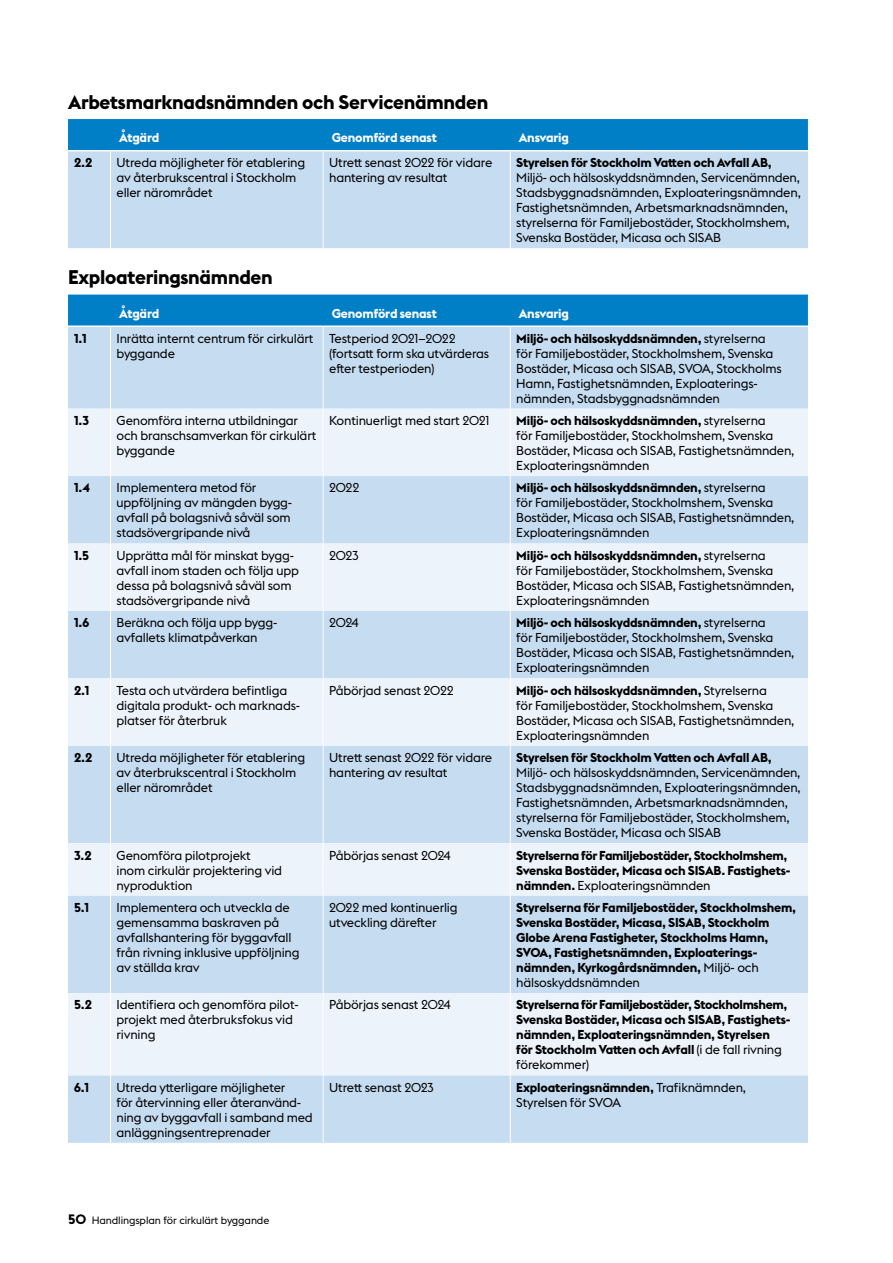
<style>
.page{position:relative;width:893px;height:1263px;background:#fff}
.page>*{position:absolute;margin:0;border:0;box-sizing:border-box;transform-origin:0 0}
.H3_utan_avstånd{font:700 19.5px "Wtbfgl Stockholm Type";letter-spacing:-.015em;color:#000}
.Tabelltext{font:12.75px/15px "Hjmrly Stockholm Type";letter-spacing:-.015em;color:#000}
.Tabelltext-2{font:700 12.75px/15px "Wtbfgl Stockholm Type";letter-spacing:-.015em;color:#000}
.Tabellrubrik{font:700 12.75px "Wtbfgl Stockholm Type";letter-spacing:-.015em;color:#fff}
.t1{font:10.5px "Xnqbpw Stockholm Type";letter-spacing:-.01em;color:#000}
.s1{font-family:"Wtbfgl Stockholm Type";font-weight:700}
.s2{font-family:"Hjmrly Stockholm Type";font-weight:400}
.s3{font-family:"Wtbfgl Stockholm Type";font-weight:700;font-size:13.5px}
</style>
<div class="page">
<div style="left:68px;top:119px;width:740px;height:31px;background:#007ec6"></div>
<div style="left:68px;top:151px;width:740px;height:97px;background:#c6dcf1"></div>
<hr style="left:110px;top:151px;width:1px;height:97px;background:#fff">
<hr style="left:323px;top:151px;width:1px;height:97px;background:#fff">
<hr style="left:510px;top:151px;width:1px;height:97px;background:#fff">
<div style="left:68px;top:295px;width:740px;height:30px;background:#007ec6"></div>
<div style="left:68px;top:327px;width:740px;height:816px;background:#c6dcf1"></div>
<svg style="left:68px;top:409px;width:740px;height:666px;background:#d9e7f6"></svg>
<hr style="left:110px;top:327px;width:1px;height:82px;background:#fff">
<hr style="left:323px;top:327px;width:1px;height:82px;background:#fff">
<hr style="left:510px;top:327px;width:1px;height:82px;background:#fff">
<hr style="left:110px;top:409px;width:1px;height:67px;background:#fff">
<hr style="left:323px;top:409px;width:1px;height:67px;background:#fff">
<hr style="left:510px;top:409px;width:1px;height:67px;background:#fff">
<hr style="left:110px;top:476px;width:1px;height:67px;background:#fff">
<hr style="left:323px;top:476px;width:1px;height:67px;background:#fff">
<hr style="left:510px;top:476px;width:1px;height:67px;background:#fff">
<hr style="left:110px;top:543px;width:1px;height:68px;background:#fff">
<hr style="left:323px;top:543px;width:1px;height:68px;background:#fff">
<hr style="left:510px;top:543px;width:1px;height:68px;background:#fff">
<hr style="left:110px;top:611px;width:1px;height:67px;background:#fff">
<hr style="left:323px;top:611px;width:1px;height:67px;background:#fff">
<hr style="left:510px;top:611px;width:1px;height:67px;background:#fff">
<hr style="left:110px;top:678px;width:1px;height:68px;background:#fff">
<hr style="left:323px;top:678px;width:1px;height:68px;background:#fff">
<hr style="left:510px;top:678px;width:1px;height:68px;background:#fff">
<hr style="left:110px;top:746px;width:1px;height:97px;background:#fff">
<hr style="left:323px;top:746px;width:1px;height:97px;background:#fff">
<hr style="left:510px;top:746px;width:1px;height:97px;background:#fff">
<hr style="left:110px;top:843px;width:1px;height:52px;background:#fff">
<hr style="left:323px;top:843px;width:1px;height:52px;background:#fff">
<hr style="left:510px;top:843px;width:1px;height:52px;background:#fff">
<hr style="left:110px;top:895px;width:1px;height:98px;background:#fff">
<hr style="left:323px;top:895px;width:1px;height:98px;background:#fff">
<hr style="left:510px;top:895px;width:1px;height:98px;background:#fff">
<hr style="left:110px;top:993px;width:1px;height:82px;background:#fff">
<hr style="left:323px;top:993px;width:1px;height:82px;background:#fff">
<hr style="left:510px;top:993px;width:1px;height:82px;background:#fff">
<hr style="left:110px;top:1075px;width:1px;height:68px;background:#fff">
<hr style="left:323px;top:1075px;width:1px;height:68px;background:#fff">
<hr style="left:510px;top:1075px;width:1px;height:68px;background:#fff">
<h3 class="H3_utan_avstånd" style="left:68px;top:88px;width:422px">Arbetsmarknadsnämnden och Servicenämnden</h3>
<p class="Tabellrubrik" style="left:119px;top:129px;width:42px">Åtgärd</p>
<p class="Tabellrubrik" style="left:332px;top:129px;width:107px">Genomförd senast</p>
<p class="Tabellrubrik" style="left:519px;top:129px;width:52px">Ansvarig</p>
<p class="Tabelltext-2" style="left:74px;top:155px;width:20px">2.2</p>
<p class="Tabelltext" style="left:117px;top:154px;width:190px">Utreda möjligheter för etablering av återbrukscentral i Stockholm eller närområdet</p>
<p class="Tabelltext" style="left:329px;top:154px;width:165px">Utrett senast 2022 för vidare hantering av resultat</p>
<p class="Tabelltext" style="left:516px;top:154px;width:286px"><span class="s1">Styrelsen för Stockholm Vatten och Avfall AB, </span>Miljö- och hälsoskyddsnämnden, Servicenämnden, Stadsbyggnadsnämnden, Exploateringsnämnden, Fastighetsnämnden, Arbetsmarknadsnämnden, styrelserna för Familjebostäder, Stockholmshem, Svenska Bostäder, Micasa och SISAB</p>
<h3 class="H3_utan_avstånd" style="left:68px;top:263px;width:206px">Exploateringsnämnden</h3>
<p class="Tabellrubrik" style="left:119px;top:304px;width:42px">Åtgärd</p>
<p class="Tabellrubrik" style="left:332px;top:304px;width:107px">Genomförd senast</p>
<p class="Tabellrubrik" style="left:519px;top:304px;width:52px">Ansvarig</p>
<p class="Tabelltext-2" style="left:74px;top:330px;width:14px">1.1</p>
<p class="Tabelltext" style="left:117px;top:330px;width:199px">Inrätta internt centrum för cirkulärt byggande</p>
<p class="Tabelltext" style="left:329px;top:330px;width:162px">Testperiod 2021–2022 (fortsatt form ska utvärderas efter testperioden)</p>
<p class="Tabelltext" style="left:516px;top:330px;width:267px"><span class="s1">Miljö- och hälsoskyddsnämnden,</span> styrelserna för Familjebostäder, Stockholmshem, Svenska Bostäder, Micasa och SISAB, SVOA, Stockholms Hamn, Fastighetsnämnden, Exploaterings&shy;nämnden, Stadsbyggnadsnämnden</p>
<p class="Tabelltext-2" style="left:74px;top:412px;width:17px">1.3</p>
<p class="Tabelltext" style="left:117px;top:412px;width:201px">Genomföra interna utbildningar och branschsamverkan för cirkulärt byggande</p>
<p class="Tabelltext" style="left:329px;top:412px;width:162px">Kontinuerligt med start 2021</p>
<p class="Tabelltext" style="left:516px;top:412px;width:280px"><span class="s1">Miljö- och hälsoskyddsnämnden,</span> styrelserna<br>för Familjebostäder, Stockholmshem, Svenska Bostäder, Micasa och SISAB, Fastighetsnämnden, Exploateringsnämnden</p>
<p class="Tabelltext-2" style="left:74px;top:480px;width:17px">1.4</p>
<p class="Tabelltext" style="left:117px;top:480px;width:176px">Implementera metod för uppföljning av mängden bygg&shy;avfall på bolagsnivå såväl som stadsövergripande nivå</p>
<p class="Tabelltext" style="left:329px;top:480px;width:32px">2022</p>
<p class="Tabelltext" style="left:516px;top:480px;width:280px"><span class="s1">Miljö- och hälsoskyddsnämnden,</span> styrelserna<br>för Familjebostäder, Stockholmshem, Svenska Bostäder, Micasa och SISAB, Fastighetsnämnden, Exploateringsnämnden</p>
<p class="Tabelltext-2" style="left:74px;top:547px;width:17px">1.5</p>
<p class="Tabelltext" style="left:117px;top:547px;width:184px">Upprätta mål för minskat bygg&shy;avfall inom staden och följa upp dessa på bolagsnivå såväl som stadsövergripande nivå</p>
<p class="Tabelltext" style="left:329px;top:547px;width:31px">2023</p>
<p class="Tabelltext" style="left:516px;top:547px;width:280px"><span class="s1">Miljö- och hälsoskyddsnämnden,</span> styrelserna<br>för Familjebostäder, Stockholmshem, Svenska Bostäder, Micasa och SISAB, Fastighetsnämnden, Exploateringsnämnden</p>
<p class="Tabelltext-2" style="left:74px;top:615px;width:17px">1.6</p>
<p class="Tabelltext" style="left:117px;top:615px;width:161px">Beräkna och följa upp bygg&shy;avfallets klimatpåverkan</p>
<p class="Tabelltext" style="left:329px;top:615px;width:31px">2024</p>
<p class="Tabelltext" style="left:516px;top:615px;width:280px"><span class="s1">Miljö- och hälsoskyddsnämnden,</span> styrelserna<br>för Familjebostäder, Stockholmshem, Svenska Bostäder, Micasa och SISAB, Fastighetsnämnden, Exploateringsnämnden</p>
<p class="Tabelltext-2" style="left:74px;top:682px;width:17px">2.1</p>
<p class="Tabelltext" style="left:117px;top:682px;width:185px">Testa och utvärdera befintliga digitala produkt- och marknads&shy;platser för återbruk</p>
<p class="Tabelltext" style="left:329px;top:682px;width:126px">Påbörjad senast 2022</p>
<p class="Tabelltext" style="left:516px;top:682px;width:280px"><span class="s1">Miljö- och hälsoskyddsnämnden,</span> Styrelserna<br>för Familjebostäder, Stockholmshem, Svenska Bostäder, Micasa och SISAB, Fastighetsnämnden, Exploateringsnämnden</p>
<p class="Tabelltext-2" style="left:74px;top:749px;width:20px">2.2</p>
<p class="Tabelltext" style="left:117px;top:749px;width:190px">Utreda möjligheter för etablering av återbrukscentral i Stockholm eller närområdet</p>
<p class="Tabelltext" style="left:329px;top:749px;width:165px">Utrett senast 2022 för vidare hantering av resultat</p>
<p class="Tabelltext" style="left:516px;top:749px;width:286px"><span class="s1">Styrelsen för Stockholm Vatten och Avfall AB, </span>Miljö- och hälsoskyddsnämnden, Servicenämnden, Stadsbyggnadsnämnden, Exploateringsnämnden, Fastighetsnämnden, Arbetsmarknadsnämnden, styrelserna för Familjebostäder, Stockholmshem, Svenska Bostäder, Micasa och SISAB</p>
<p class="Tabelltext-2" style="left:74px;top:847px;width:19px">3.2</p>
<p class="Tabelltext" style="left:117px;top:847px;width:167px">Genomföra pilotprojekt inom cirkulär projektering vid nyproduktion</p>
<p class="Tabelltext" style="left:329px;top:847px;width:123px">Påbörjas senast 2024</p>
<p class="Tabelltext-2" style="left:516px;top:847px;width:276px">Styrelserna för Familjebostäder, Stockholmshem,<br>Svenska Bostäder, Micasa och SISAB. Fastighets&shy;nämnden. <span class="s2">Exploateringsnämnden</span></p>
<p class="Tabelltext-2" style="left:74px;top:899px;width:17px">5.1</p>
<p class="Tabelltext" style="left:117px;top:899px;width:184px">Implementera och utveckla de gemensamma baskraven på avfallshantering för byggavfall från rivning inklusive uppföljning av ställda krav</p>
<p class="Tabelltext" style="left:329px;top:899px;width:130px">2022 med kontinuerlig utveckling därefter</p>
<p class="Tabelltext-2" style="left:516px;top:899px;width:281px">Styrelserna för Familjebostäder, Stockholmshem, Svenska Bostäder, Micasa, SISAB, Stockholm Globe Arena Fastigheter, Stockholms Hamn, SVOA, Fastighetsnämnden, Exploaterings&shy;nämnden, Kyrkogårdsnämnden, <span class="s2">Miljö- och hälsoskyddsnämnden</span></p>
<p class="Tabelltext-2" style="left:74px;top:997px;width:20px">5.2</p>
<p class="Tabelltext" style="left:117px;top:997px;width:184px">Identifiera och genomföra pilot&shy;projekt med återbruksfokus vid rivning</p>
<p class="Tabelltext" style="left:329px;top:997px;width:123px">Påbörjas senast 2024</p>
<p class="Tabelltext-2" style="left:516px;top:997px;width:276px">Styrelserna för Familjebostäder, Stockholmshem, Svenska Bostäder, Micasa och SISAB, Fastighets&shy;nämnden, Exploateringsnämnden, Styrelsen<br>för Stockholm Vatten och Avfall <span class="s2">(i de fall rivning förekommer)</span></p>
<p class="Tabelltext-2" style="left:74px;top:1079px;width:17px">6.1</p>
<p class="Tabelltext" style="left:117px;top:1079px;width:198px">Utreda ytterligare möjligheter<br>för återvinning eller återanvänd&shy;ning av byggavfall i samband med anläggningsentreprenader</p>
<p class="Tabelltext" style="left:329px;top:1079px;width:106px">Utrett senast 2023</p>
<p class="Tabelltext" style="left:516px;top:1079px;width:231px"><span class="s1">Exploateringsnämnden,</span> Trafiknämnden,<br>Styrelsen för SVOA</p>
<p class="t1" style="left:68px;top:1213px;width:203px"><span class="s3">50</span> Handlingsplan för cirkulärt byggande</p>
</div>
